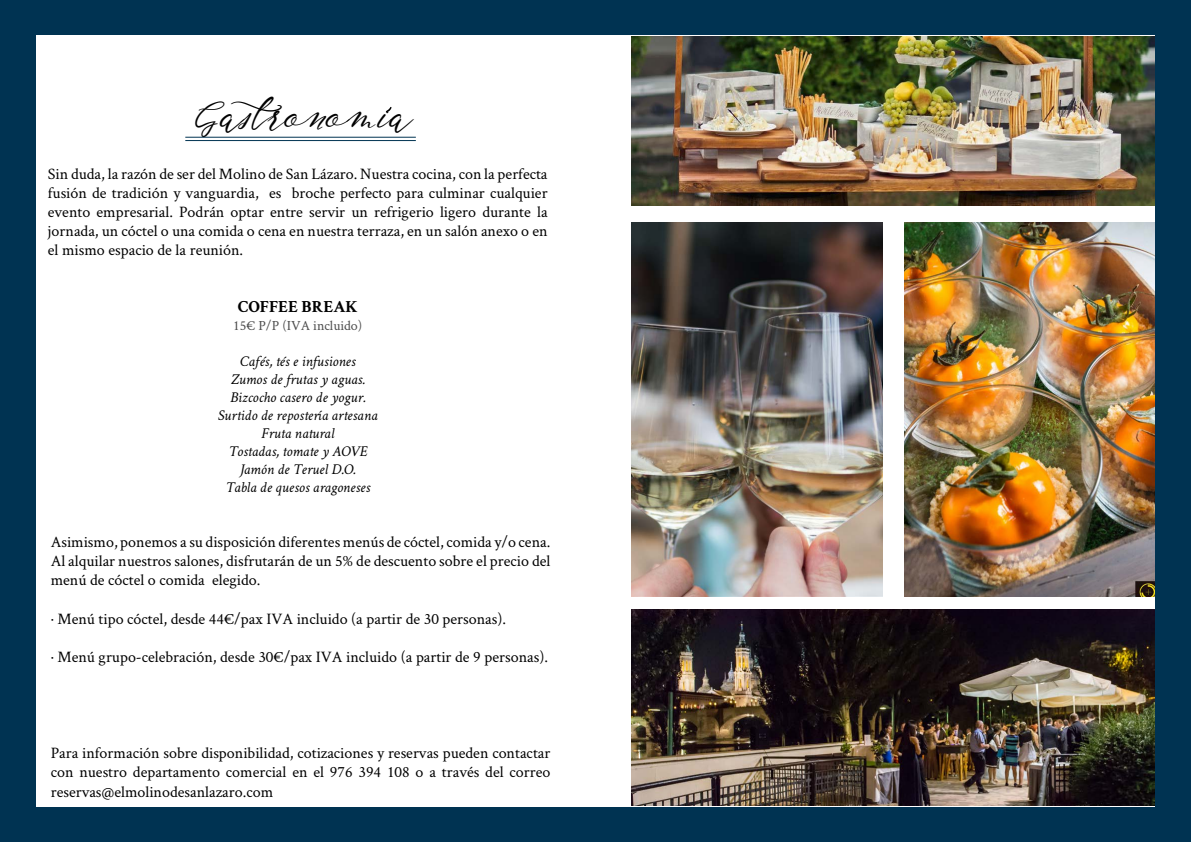
<style>
.page{position:relative;width:1191px;height:842px;background:#003352}
.page>*{position:absolute;margin:0;border:0;box-sizing:border-box;transform-origin:0 0}
.t1{font:35px "NF Lukara Regular";color:#000}
.t2{font:700 17px "Crimson Text";color:#000}
.t3{font:16px/19.2px "Crimson Text";color:#000;text-align:justify}
.t4{font:italic 15px "Crimson Text";color:#000}
.t5{font:14px "Crimson Text";color:#4d4d4d}
</style>
<div class="page">
<div style="left:36px;top:35px;width:1119px;height:771px;background:#fff"></div>
<img style="left:904px;top:223px;width:251px;height:373px">
<img style="left:631px;top:223px;width:251px;height:373px">
<hr style="left:185px;top:137px;width:231px;height:1px;background:#003352">
<hr style="left:185px;top:140px;width:231px;height:1px;background:#003352">
<svg style="left:386px;top:107px;width:5px;height:5px"></svg>
<img style="left:631px;top:610px;width:524px;height:196px">
<img style="left:631px;top:36px;width:524px;height:169px">
<p class="t1" style="left:193px;top:94px;width:217px">Gastronomia</p>
<p class="t3" style="left:48px;top:163px;width:501px">Sin duda, la razón de ser del Molino de San Lázaro. Nuestra cocina, con la perfecta fusión de tradición y vanguardia, es broche perfecto para culminar cualquier evento empresarial. Podrán optar entre servir un refrigerio ligero durante la jornada, un cóctel o una comida o cena en nuestra terraza, en un salón anexo o en el mismo espacio de la reunión.</p>
<p class="t2" style="left:238px;top:296px;width:121px">COFFEE BREAK</p>
<p class="t5" style="left:233px;top:316px;width:131px">15€ P/P (IVA incluido)</p>
<p class="t4" style="left:240px;top:352px;width:117px">Cafés, tés e infusiones</p>
<p class="t4" style="left:231px;top:370px;width:135px">Zumos de frutas y aguas.</p>
<p class="t4" style="left:230px;top:388px;width:137px">Bizcocho casero de yogur.</p>
<p class="t4" style="left:218px;top:406px;width:161px">Surtido de repostería artesana</p>
<p class="t4" style="left:261px;top:424px;width:75px">Fruta natural</p>
<p class="t4" style="left:228px;top:442px;width:140px">Tostadas, tomate y AOVE</p>
<p class="t4" style="left:240px;top:460px;width:117px">Jamón de Teruel D.O.</p>
<p class="t4" style="left:225px;top:478px;width:146px">Tabla de quesos aragoneses</p>
<p class="t3" style="left:51px;top:532px;width:501px">Asimismo, ponemos a su disposición diferentes menús de cóctel, comida y/o cena.<br>Al alquilar nuestros salones, disfrutarán de un 5% de descuento sobre el precio del menú de cóctel o comida elegido.</p>
<p class="t3" style="left:51px;top:608px;width:457px">· Menú tipo cóctel, desde 44€/pax IVA incluido (a partir de 30 personas).</p>
<p class="t3" style="left:51px;top:647px;width:499px">· Menú grupo-celebración, desde 30€/pax IVA incluido (a partir de 9 personas).</p>
<p class="t3" style="left:51px;top:743px;width:501px">Para información sobre disponibilidad, cotizaciones y reservas pueden contactar con nuestro departamento comercial en el 976 394 108 o a través del correo reservas@elmolinodesanlazaro.com</p>
</div>
